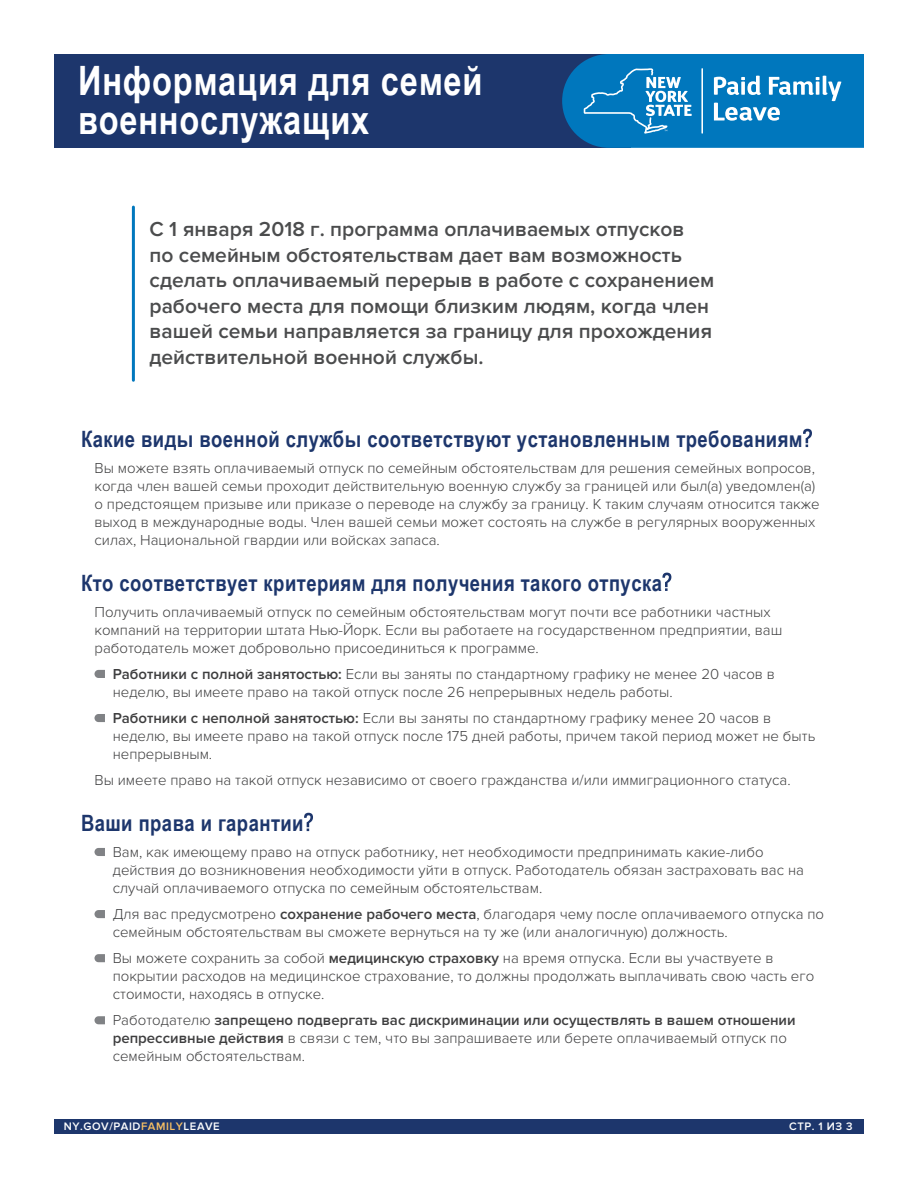
<style>
.page{position:relative;width:918px;height:1188px;background:#fff}
.page>*{position:absolute;margin:0;border:0;box-sizing:border-box;transform-origin:0 0}
.t1{font:700 40.5px/39px "Arial Narrow";letter-spacing:.02em;color:#fff}
.PFL_Question{font:700 22.5px "Arial Narrow";letter-spacing:.02em;color:#1d366c}
.t2{font:600 21px/25.5px "Proxima Nova";color:#4b4c4d}
.PFL_Body_Copy{font:300 15px/18px "Proxima Nova";color:#3e3e3f}
.t3{font:600 11.25px "Proxima Nova";letter-spacing:.05em;color:#fff}
.s1{font-weight:600}
.s2{color:#f9c063}
</style>
<div class="page">
<div style="left:54px;top:1119px;width:810px;height:15px;background:#1d366c"></div>
<svg style="left:803px;top:429px;width:9px;height:18px"></svg>
<svg style="left:662px;top:573px;width:9px;height:18px"></svg>
<svg style="left:94px;top:670px;width:11px;height:8px"></svg>
<svg style="left:94px;top:714px;width:11px;height:8px"></svg>
<svg style="left:304px;top:813px;width:9px;height:18px"></svg>
<svg style="left:94px;top:848px;width:11px;height:8px"></svg>
<svg style="left:94px;top:910px;width:11px;height:8px"></svg>
<svg style="left:94px;top:954px;width:11px;height:8px"></svg>
<svg style="left:94px;top:1016px;width:11px;height:8px"></svg>
<div style="left:54px;top:54px;width:577px;height:94px;background:#1d366c"></div>
<hr style="left:132px;top:207px;width:3px;height:173px;background:#0077bd">
<svg style="left:562px;top:54px;width:302px;height:94px;background:#1981c0"></svg>
<hr style="left:701px;top:68px;width:2px;height:66px;background:#fff">
<p class="t1" style="left:78px;top:60px;width:406px">Информация для семей военнослужащих</p>
<p class="t2" style="left:150px;top:217px;width:566px">С 1 января 2018 г. программа оплачиваемых отпусков<br>по семейным обстоятельствам дает вам возможность сделать оплачиваемый перерыв в работе с сохранением рабочего места для помощи близким людям, когда член вашей семьи направляется за границу для прохождения действительной военной службы.</p>
<p class="PFL_Question" style="left:81px;top:422px;width:723px">Какие виды военной службы соответствуют установленным требованиям</p>
<p class="PFL_Body_Copy" style="left:94px;top:459px;width:727px">Вы можете взять оплачиваемый отпуск по семейным обстоятельствам для решения семейных вопросов, когда член вашей семьи проходит действительную военную службу за границей или был(а) уведомлен(а) о предстоящем призыве или приказе о переводе на службу за границу. К таким случаям относится также выход в международные воды. Член вашей семьи может состоять на службе в регулярных вооруженных силах, Национальной гвардии или войсках запаса.</p>
<p class="PFL_Question" style="left:81px;top:566px;width:583px">Кто соответствует критериям для получения такого отпуска</p>
<p class="PFL_Body_Copy" style="left:94px;top:603px;width:689px">Получить оплачиваемый отпуск по семейным обстоятельствам могут почти все работники частных компаний на территории штата Нью-Йорк. Если вы работаете на государственном предприятии, ваш работодатель может добровольно присоединиться к программе.</p>
<p class="PFL_Body_Copy" style="left:113px;top:665px;width:664px"><span class="s1">Работники с полной занятостью:</span> Если вы заняты по стандартному графику не менее 20 часов в неделю, вы имеете право на такой отпуск после 26 непрерывных недель работы.</p>
<p class="PFL_Body_Copy" style="left:113px;top:709px;width:704px"><span class="s1">Работники с неполной занятостью:</span> Если вы заняты по стандартному графику менее 20 часов в неделю, вы имеете право на такой отпуск после 175 дней работы, причем такой период может не быть непрерывным.</p>
<p class="PFL_Body_Copy" style="left:94px;top:772px;width:698px">Вы имеете право на такой отпуск независимо от своего гражданства и/или иммиграционного статуса.</p>
<p class="PFL_Question" style="left:81px;top:806px;width:224px">Ваши права и гарантии</p>
<p class="PFL_Body_Copy" style="left:113px;top:843px;width:693px">Вам, как имеющему право на отпуск работнику, нет необходимости предпринимать какие-либо действия до возникновения необходимости уйти в отпуск. Работодатель обязан застраховать вас на случай оплачиваемого отпуска по семейным обстоятельствам.</p>
<p class="PFL_Body_Copy" style="left:113px;top:905px;width:713px">Для вас предусмотрено <span class="s1">сохранение рабочего места</span>, благодаря чему после оплачиваемого отпуска по семейным обстоятельствам вы сможете вернуться на ту же (или аналогичную) должность.</p>
<p class="PFL_Body_Copy" style="left:113px;top:950px;width:703px">Вы можете сохранить за собой <span class="s1">медицинскую страховку</span> на время отпуска. Если вы участвуете в покрытии расходов на медицинское страхование, то должны продолжать выплачивать свою часть его стоимости, находясь в отпуске.</p>
<p class="PFL_Body_Copy" style="left:113px;top:1012px;width:684px">Работодателю <span class="s1">запрещено подвергать вас дискриминации или осуществлять в вашем отношении репрессивные действия</span> в связи с тем, что вы запрашиваете или берете оплачиваемый отпуск по семейным обстоятельствам.</p>
<p class="t3" style="left:64px;top:1120px;width:158px">NY.GOV/PAID<span class="s2">FAMILY</span>LEAVE</p>
<p class="t3" style="left:789px;top:1120px;width:65px">СТР. 1 ИЗ 3</p>
</div>
